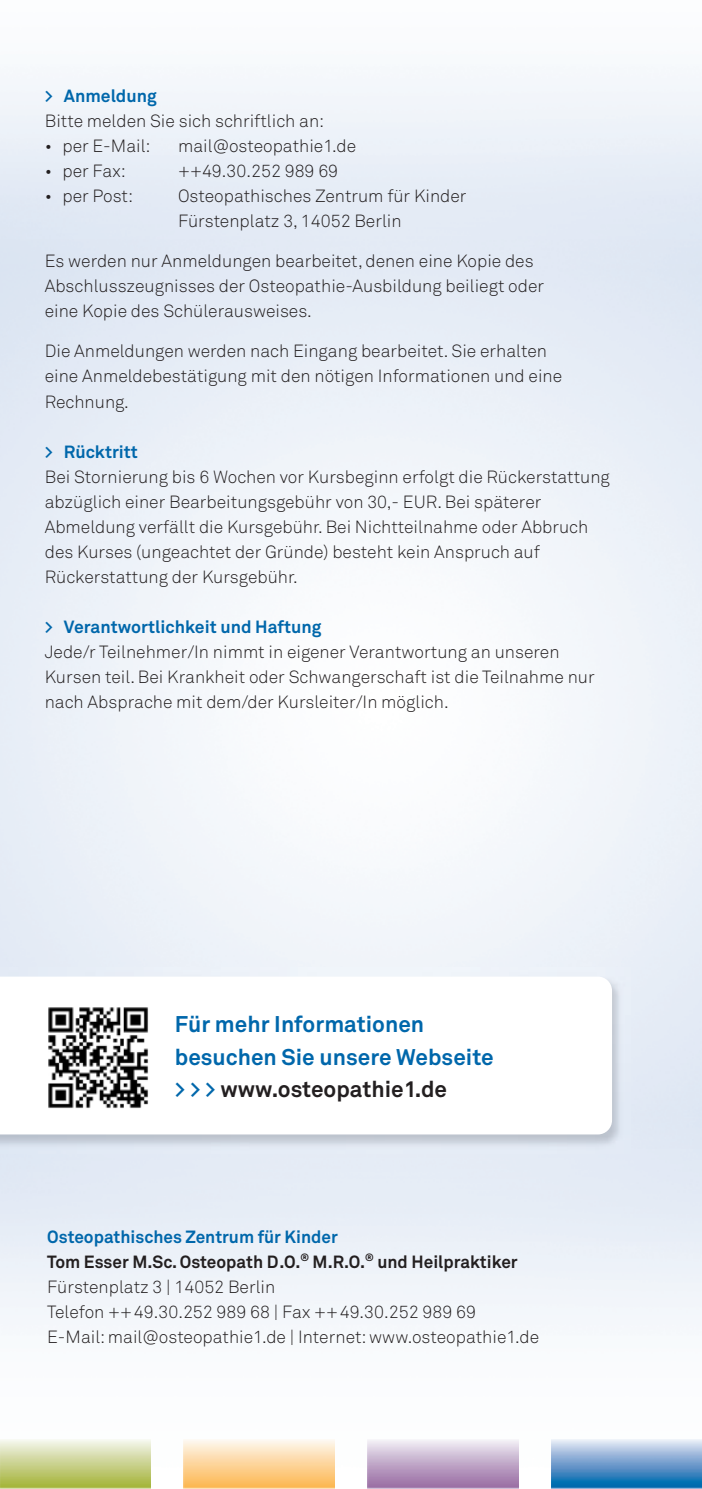
<style>
.page{position:relative;width:702px;height:1489px;background:#fff}
.page>*{position:absolute;margin:0;border:0;box-sizing:border-box;transform-origin:0 0}
.t1{font:700 22.5px/32.5px "Akkurat Pro";color:#0067ab}
.t2{font:17.5px/25px "Akkurat Light Pro";color:#231f20}
.t3{font:700 17.5px/25px "Akkurat Pro";color:#231f20}
.t4{font:700 17.5px "Akkurat Pro";color:#0067ab}
.s1{color:#231f20}
.s2{color:#0067ab}
</style>
<div class="page">
<img style="left:0;top:76px;width:702px;height:1412px">
<img style="left:0;top:1439px;width:151px;height:49px">
<img style="left:184px;top:1439px;width:150px;height:49px">
<img style="left:367px;top:1439px;width:151px;height:49px">
<img style="left:551px;top:1439px;width:151px;height:49px">
<img style="left:0;top:967px;width:630px;height:185px">
<svg style="left:0;top:976px;width:612px;height:158px"></svg>
<img style="left:35px;top:994px;width:126px;height:126px">
<p class="t4" style="left:45px;top:90px;width:113px">&gt; Anmeldung</p>
<p class="t2" style="left:45px;top:110px;width:281px">Bitte melden Sie sich schriftlich an:</p>
<p class="t2" style="left:45px;top:135px;width:107px">• per E-Mail:</p>
<p class="t2" style="left:178px;top:135px;width:179px">mail@osteopathie1.de</p>
<p class="t2" style="left:45px;top:160px;width:82px">• per Fax:</p>
<p class="t2" style="left:178px;top:160px;width:162px">++49.30.252 989 69</p>
<p class="t2" style="left:45px;top:185px;width:90px">• per Post:</p>
<p class="t2" style="left:178px;top:185px;width:290px">Osteopathisches Zentrum für Kinder<br>Fürstenplatz 3, 14052 Berlin</p>
<p class="t2" style="left:45px;top:250px;width:501px">Es werden nur Anmeldungen bearbeitet, denen eine Kopie des<br>Abschlusszeugnisses der Osteopathie-Ausbildung beiliegt oder eine Kopie des Schülerausweises.</p>
<p class="t2" style="left:45px;top:340px;width:519px">Die Anmeldungen werden nach Eingang bearbeitet. Sie erhalten eine Anmeldebestätigung mit den nötigen Informationen und eine<br>Rechnung.</p>
<p class="t4" style="left:45px;top:445px;width:95px">&gt; Rücktritt</p>
<p class="t2" style="left:45px;top:465px;width:566px">Bei Stornierung bis 6 Wochen vor Kursbeginn erfolgt die Rückerstattung abzüglich einer Bearbeitungsgebühr von 30,- EUR. Bei späterer Abmeldung verfällt die Kursgebühr. Bei Nichtteilnahme oder Abbruch des Kurses (ungeachtet der Gründe) besteht kein Anspruch auf Rückerstattung der Kursgebühr.</p>
<p class="t4" style="left:45px;top:620px;width:278px">&gt; Verantwortlichkeit und Haftung</p>
<p class="t2" style="left:45px;top:640px;width:551px">Jede/r Teilnehmer/In nimmt in eigener Verantwortung an unseren<br>Kursen teil. Bei Krankheit oder Schwangerschaft ist die Teilnahme nur nach Absprache mit dem/der Kursleiter/In möglich.</p>
<p class="t1" style="left:175px;top:1010px;width:320px">Für mehr Informationen besuchen Sie unsere Webseite &gt; &gt; &gt; <span class="s1">www.osteopathie1.de</span></p>
<p class="t3" style="left:47px;top:1225px;width:472px"><span class="s2">Osteopathisches Zentrum für Kinder<br></span>Tom Esser M.Sc. Osteopath D.O.<sup>®</sup> M.R.O.<sup>®</sup> und Heilpraktiker</p>
<p class="t2" style="left:47px;top:1275px;width:493px">Fürstenplatz 3 | 14052 Berlin<br>Telefon ++49.30.252 989 68 | Fax ++49.30.252 989 69<br>E-Mail: mail@osteopathie1.de | Internet: www.osteopathie1.de</p>
</div>
